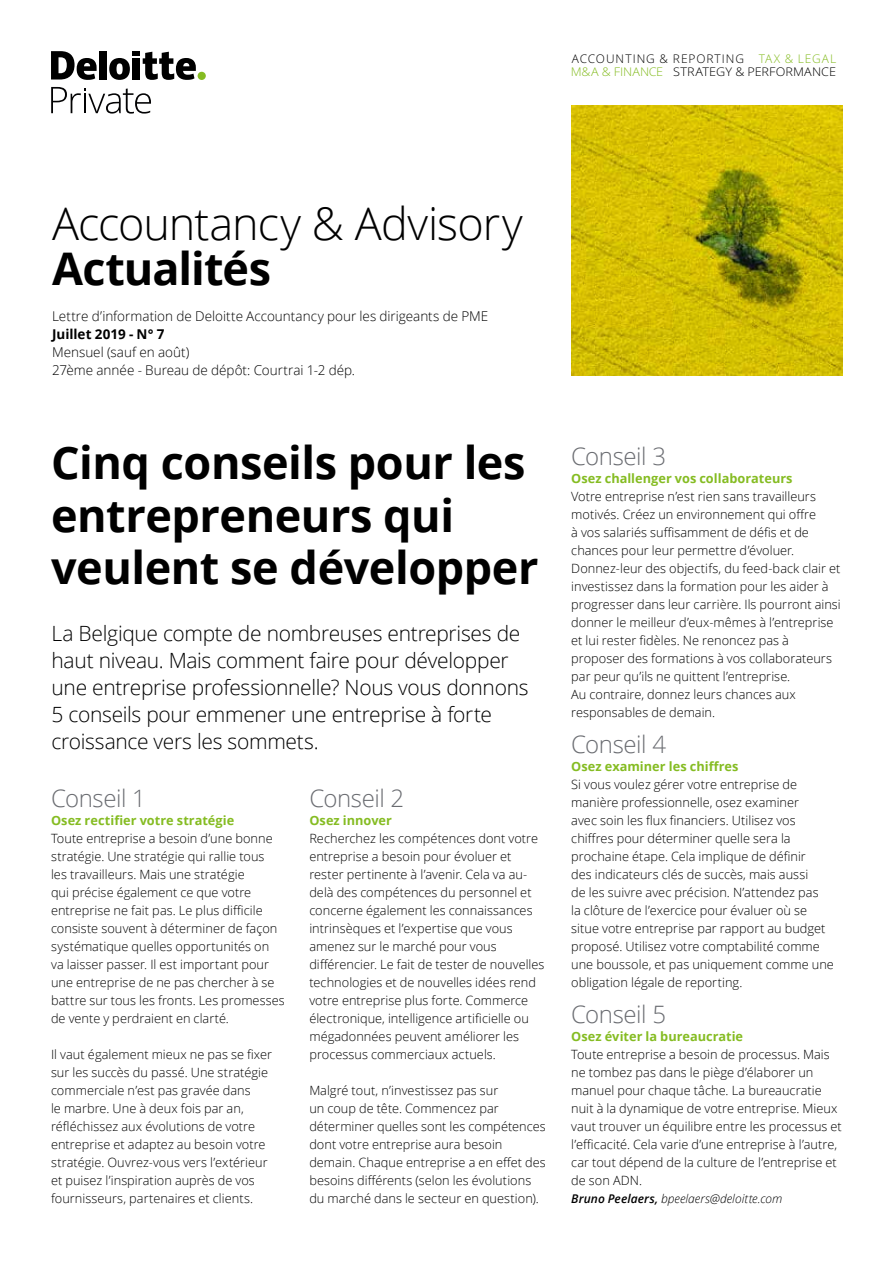
<style>
.page{position:relative;width:893px;height:1263px;background:#fff}
.page>*{position:absolute;margin:0;border:0;box-sizing:border-box;transform-origin:0 0}
.t1{font:700 45px/52.5px "Open Sans";letter-spacing:-.01em;color:#000}
.t2{font:300 45px "Open Sans";letter-spacing:-.02em;color:#000}
.t3{font:300 24px "Open Sans";letter-spacing:-.015em;color:#6a6c71}
.t4{font:300 21px/27px "Open Sans";letter-spacing:-.015em;color:#000}
.t5{font:300 13.5px/18px "Open Sans";color:#000}
.t6{font:700 13.5px "Open Sans";color:#000}
.t7{font:300 12.75px/18px "Open Sans";letter-spacing:.005em;color:#000}
.t8{font:700 12.75px "Open Sans";color:#85bc22}
.t9{font:300 12px/13.5px "Open Sans";letter-spacing:.04em;color:#000}
.t10{font:italic 300 12px "Open Sans";color:#000}
.s1{color:#85bc22}
.s2{font-weight:600}
</style>
<div class="page">
<div style="left:198px;top:72px;width:8px;height:8px;background:#85bc22;border-radius:50%"></div>
<div style="left:99px;top:51px;width:7px;height:29px;background:#000"></div>
<svg style="left:109px;top:51px;width:87px;height:29px"></svg>
<svg style="left:51px;top:51px;width:46px;height:29px"></svg>
<svg style="left:51px;top:87px;width:100px;height:27px"></svg>
<img style="left:571px;top:105px;width:271px;height:271px">
<p class="t9" style="left:571px;top:51px;width:267px">ACCOUNTING &amp; REPORTING <span class="s1">TAX &amp; LEGAL<br>M&amp;A &amp; FINANCE</span> STRATEGY &amp; PERFORMANCE</p>
<h1 class="t2" style="left:52px;top:193px;width:472px">Accountancy &amp; Advisory</h1>
<h1 class="t1" style="left:52px;top:241px;width:221px">Actualités</h1>
<p class="t5" style="left:52px;top:307px;width:438px">Lettre d’information de Deloitte Accountancy pour les dirigeants de PME</p>
<p class="t6" style="left:52px;top:325px;width:114px">Juillet 2019 - N° 7</p>
<p class="t5" style="left:52px;top:343px;width:305px">Mensuel (sauf en août)<br>27ème année - Bureau de dépôt: Courtrai 1-2 dép.</p>
<h1 class="t1" style="left:51px;top:436px;width:489px">Cinq conseils pour les entrepreneurs qui veulent se développer</h1>
<h2 class="t3" style="left:571px;top:440px;width:96px">Conseil 3</h2>
<p class="t8" style="left:571px;top:469px;width:223px">Osez challenger vos collaborateurs</p>
<p class="t7" style="left:571px;top:487px;width:271px">Votre entreprise n’est rien sans travailleurs motivés. Créez un environnement qui offre<br>à vos salariés suffisamment de défis et de chances pour leur permettre d’évoluer.<br>Donnez-leur des objectifs, du feed-back clair et investissez dans la formation pour les aider à progresser dans leur carrière. Ils pourront ainsi donner le meilleur d’eux-mêmes à l’entreprise et lui rester fidèles. Ne renoncez pas à proposer des formations à vos collaborateurs par peur qu’ils ne quittent l’entreprise.<br>Au contraire, donnez leurs chances aux responsables de demain.</p>
<h2 class="t3" style="left:571px;top:728px;width:96px">Conseil 4</h2>
<p class="t8" style="left:571px;top:757px;width:169px">Osez examiner les chiffres</p>
<p class="t7" style="left:571px;top:775px;width:264px">Si vous voulez gérer votre entreprise de manière professionnelle, osez examiner<br>avec soin les flux financiers. Utilisez vos chiffres pour déterminer quelle sera la prochaine étape. Cela implique de définir<br>des indicateurs clés de succès, mais aussi<br>de les suivre avec précision. N’attendez pas<br>la clôture de l’exercice pour évaluer où se situe votre entreprise par rapport au budget proposé. Utilisez votre comptabilité comme une boussole, et pas uniquement comme une obligation légale de reporting.</p>
<h2 class="t3" style="left:571px;top:998px;width:96px">Conseil 5</h2>
<p class="t8" style="left:571px;top:1027px;width:173px">Osez éviter la bureaucratie</p>
<p class="t7" style="left:571px;top:1045px;width:272px">Toute entreprise a besoin de processus. Mais ne tombez pas dans le piège d’élaborer un manuel pour chaque tâche. La bureaucratie nuit à la dynamique de votre entreprise. Mieux vaut trouver un équilibre entre les processus et l’efficacité. Cela varie d’une entreprise à l’autre, car tout dépend de la culture de l’entreprise et de son ADN.</p>
<p class="t10" style="left:571px;top:1190px;width:213px"><span class="s2">Bruno Peelaers,</span> bpeelaers@deloitte.com</p>
<h3 class="t4" style="left:52px;top:619px;width:478px">La Belgique compte de nombreuses entreprises de haut niveau. Mais comment faire pour développer une entreprise professionnelle? Nous vous donnons 5 conseils pour emmener une entreprise à forte croissance vers les sommets.</h3>
<h2 class="t3" style="left:309px;top:782px;width:96px">Conseil 2</h2>
<p class="t8" style="left:309px;top:811px;width:84px">Osez innover</p>
<p class="t7" style="left:309px;top:829px;width:237px">Recherchez les compétences dont votre entreprise a besoin pour évoluer et rester pertinente à l’avenir. Cela va au&shy;delà des compétences du personnel et concerne également les connaissances intrinsèques et l’expertise que vous amenez sur le marché pour vous différencier. Le fait de tester de nouvelles technologies et de nouvelles idées rend votre entreprise plus forte. Commerce électronique, intelligence artificielle ou mégadonnées peuvent améliorer les processus commerciaux actuels.</p>
<p class="t7" style="left:309px;top:1081px;width:238px">Malgré tout, n’investissez pas sur<br>un coup de tête. Commencez par déterminer quelles sont les compétences dont votre entreprise aura besoin demain. Chaque entreprise a en effet des besoins différents (selon les évolutions du marché dans le secteur en question).</p>
<h2 class="t3" style="left:51px;top:782px;width:96px">Conseil 1</h2>
<p class="t8" style="left:51px;top:811px;width:185px">Osez rectifier votre stratégie</p>
<p class="t7" style="left:51px;top:829px;width:235px">Toute entreprise a besoin d’une bonne stratégie. Une stratégie qui rallie tous<br>les travailleurs. Mais une stratégie<br>qui précise également ce que votre entreprise ne fait pas. Le plus difficile consiste souvent à déterminer de façon systématique quelles opportunités on va laisser passer. Il est important pour une entreprise de ne pas chercher à se battre sur tous les fronts. Les promesses de vente y perdraient en clarté.</p>
<p class="t7" style="left:51px;top:1045px;width:223px">Il vaut également mieux ne pas se fixer sur les succès du passé. Une stratégie commerciale n’est pas gravée dans<br>le marbre. Une à deux fois par an, réfléchissez aux évolutions de votre entreprise et adaptez au besoin votre stratégie. Ouvrez-vous vers l’extérieur et puisez l’inspiration auprès de vos fournisseurs, partenaires et clients.</p>
</div>
